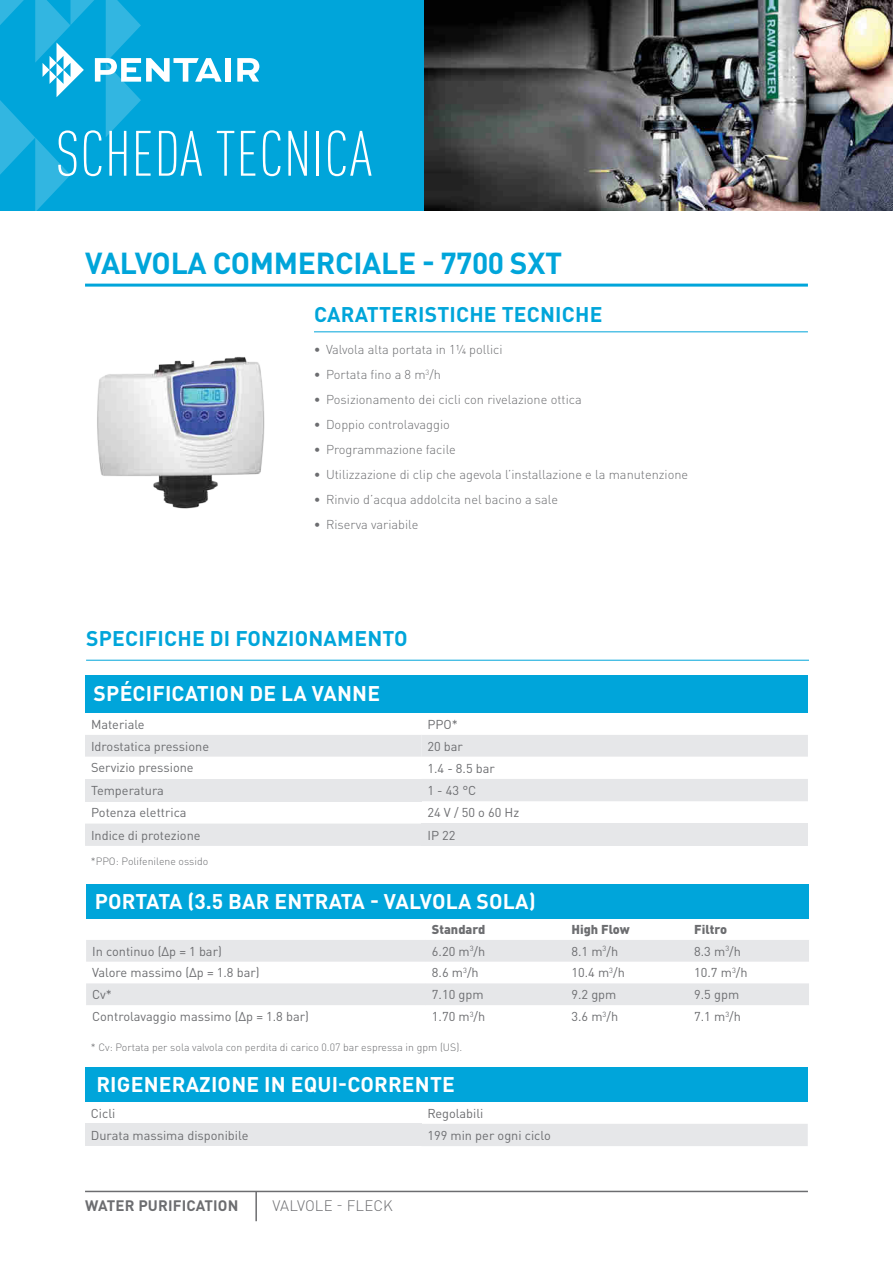
<style>
.page{position:relative;width:893px;height:1263px;background:#fff}
.page>*{position:absolute;margin:0;border:0;box-sizing:border-box;transform-origin:0 0}
.t1{font:300 condensed 63px "DIN Pro";letter-spacing:.01em;color:#fff}
.t2{font:700 30px "DIN Pro";letter-spacing:-.01em;color:#00a5da}
.t3{font:700 21px "DIN Pro";letter-spacing:.01em;color:#fff}
.t4{font:700 21px "DIN Pro";letter-spacing:.01em;color:#00a5da}
.t5{font:700 15px "DIN Pro";letter-spacing:.01em;color:#6c6d70}
.t6{font:300 15px "DIN Pro";letter-spacing:.01em;color:#6c6d70}
.t7{font:12.75px "DIN Pro";color:#6c6d70}
.t8{font:300 12.75px "DIN Pro";color:#6c6d70}
.t9{font:900 12.75px "DIN Pro";color:#6c6d70}
.t10{font:300 10.5px "DIN Pro";color:#6c6d70}
.s1{font-weight:700}
</style>
<div class="page">
<div style="left:0;top:0;width:428px;height:210px;background:#00a5da"></div>
<svg style="left:0;top:0;width:222px;height:211px"></svg>
<div style="left:225px;top:58px;width:6px;height:24px;background:#fff"></div>
<svg style="left:237px;top:58px;width:22px;height:24px"></svg>
<img style="left:424px;top:0;width:469px;height:210px">
<hr style="left:85px;top:1191px;width:723px;height:1px;background:#6c6d70">
<hr style="left:255px;top:1191px;width:2px;height:30px;background:#6c6d70">
<hr style="left:85px;top:284px;width:723px;height:3px;background:#00a5da">
<hr style="left:314px;top:331px;width:494px;height:1px;background:#00a5da">
<img style="left:97px;top:357px;width:168px;height:152px">
<hr style="left:86px;top:660px;width:723px;height:1px;background:#00a5da">
<div style="left:85px;top:675px;width:723px;height:38px;background:#00a5da"></div>
<div style="left:86px;top:884px;width:723px;height:34px;background:#00a5da"></div>
<svg style="left:85px;top:735px;width:723px;height:111px"></svg>
<div style="left:85px;top:779px;width:336px;height:22px;background:#e6e7e9"></div>
<div style="left:421px;top:823px;width:387px;height:23px;background:#e6e7e9"></div>
<svg style="left:86px;top:940px;width:723px;height:65px"></svg>
<div style="left:85px;top:1067px;width:723px;height:34px;background:#00a5da"></div>
<div style="left:85px;top:1124px;width:336px;height:22px;background:#e6e7e9"></div>
<div style="left:421px;top:1124px;width:387px;height:22px;background:#e6e7e9"></div>
<h1 class="t1" style="left:56px;top:109px;width:318px">SCHEDA TECNICA</h1>
<h2 class="t2" style="left:85px;top:238px;width:479px">VALVOLA COMMERCIALE - 7700 SXT</h2>
<h3 class="t4" style="left:314px;top:297px;width:290px">CARATTERISTICHE TECNICHE</h3>
<p class="t8" style="left:314px;top:340px;width:190px"><span class="s1">•</span> Valvola alta portata in 11/4 pollici</p>
<p class="t8" style="left:314px;top:365px;width:128px"><span class="s1">•</span> Portata fino a 8 m<sup>3</sup>/h</p>
<p class="t8" style="left:314px;top:390px;width:269px"><span class="s1">•</span> Posizionamento dei cicli con rivelazione ottica</p>
<p class="t8" style="left:314px;top:415px;width:137px"><span class="s1">•</span> Doppio controlavaggio</p>
<p class="t8" style="left:314px;top:440px;width:143px"><span class="s1">•</span> Programmazione facile</p>
<p class="t8" style="left:314px;top:465px;width:376px"><span class="s1">•</span> Utilizzazione di clip che agevola l’installazione e la manutenzione</p>
<p class="t8" style="left:314px;top:490px;width:246px"><span class="s1">•</span> Rinvio d’acqua addolcita nel bacino a sale</p>
<p class="t8" style="left:314px;top:515px;width:106px"><span class="s1">•</span> Riserva variabile</p>
<h3 class="t4" style="left:86px;top:621px;width:323px">SPECIFICHE DI FONZIONAMENTO</h3>
<h3 class="t3" style="left:94px;top:676px;width:288px">SPÉCIFICATION DE LA VANNE</h3>
<p class="t7" style="left:91px;top:714px;width:55px">Materiale</p>
<p class="t7" style="left:427px;top:714px;width:32px">PPO*</p>
<p class="t7" style="left:91px;top:736px;width:120px">Idrostatica pressione</p>
<p class="t7" style="left:427px;top:736px;width:37px">20 bar</p>
<p class="t7" style="left:91px;top:758px;width:104px">Servizio pressione</p>
<p class="t7" style="left:427px;top:758px;width:69px">1.4 - 8.5 bar</p>
<p class="t7" style="left:91px;top:780px;width:74px">Temperatura</p>
<p class="t7" style="left:427px;top:780px;width:50px">1 - 43 °C</p>
<p class="t7" style="left:91px;top:803px;width:97px">Potenza elettrica</p>
<p class="t7" style="left:427px;top:803px;width:93px">24 V / 50 o 60 Hz</p>
<p class="t7" style="left:91px;top:825px;width:111px">Indice di protezione</p>
<p class="t7" style="left:427px;top:825px;width:30px">IP 22</p>
<p class="t10" style="left:91px;top:853px;width:119px">*PPO: Polifenilene ossido</p>
<h3 class="t3" style="left:95px;top:884px;width:443px">PORTATA (3.5 BAR ENTRATA - VALVOLA SOLA)</h3>
<p class="t9" style="left:432px;top:918px;width:55px">Standard</p>
<p class="t9" style="left:571px;top:918px;width:60px">High Flow</p>
<p class="t9" style="left:694px;top:918px;width:34px">Filtro</p>
<p class="t7" style="left:92px;top:941px;width:131px">In continuo (Δp = 1 bar)</p>
<p class="t7" style="left:432px;top:941px;width:55px">6.20 m<sup>3</sup>/h</p>
<p class="t7" style="left:571px;top:941px;width:48px">8.1 m<sup>3</sup>/h</p>
<p class="t7" style="left:694px;top:941px;width:48px">8.3 m<sup>3</sup>/h</p>
<p class="t7" style="left:92px;top:963px;width:169px">Valore massimo (Δp = 1.8 bar)</p>
<p class="t7" style="left:432px;top:963px;width:48px">8.6 m<sup>3</sup>/h</p>
<p class="t7" style="left:571px;top:963px;width:55px">10.4 m<sup>3</sup>/h</p>
<p class="t7" style="left:694px;top:963px;width:55px">10.7 m<sup>3</sup>/h</p>
<p class="t7" style="left:92px;top:984px;width:21px">Cv*</p>
<p class="t7" style="left:432px;top:984px;width:53px">7.10 gpm</p>
<p class="t7" style="left:571px;top:984px;width:47px">9.2 gpm</p>
<p class="t7" style="left:694px;top:984px;width:47px">9.5 gpm</p>
<p class="t7" style="left:92px;top:1006px;width:218px">Controlavaggio massimo (Δp = 1.8 bar)</p>
<p class="t7" style="left:432px;top:1006px;width:55px">1.70 m<sup>3</sup>/h</p>
<p class="t7" style="left:571px;top:1006px;width:48px">3.6 m<sup>3</sup>/h</p>
<p class="t7" style="left:694px;top:1006px;width:48px">7.1 m<sup>3</sup>/h</p>
<p class="t10" style="left:91px;top:1039px;width:373px">* Cv: Portata per sola valvola con perdita di carico 0.07 bar espressa in gpm (US).</p>
<h3 class="t3" style="left:96px;top:1067px;width:360px">RIGENERAZIONE IN EQUI-CORRENTE</h3>
<p class="t7" style="left:91px;top:1103px;width:26px">Cicli</p>
<p class="t7" style="left:427px;top:1103px;width:57px">Regolabili</p>
<p class="t7" style="left:91px;top:1125px;width:159px">Durata massima disponibile</p>
<p class="t7" style="left:427px;top:1125px;width:125px">199 min per ogni ciclo</p>
<p class="t5" style="left:85px;top:1193px;width:155px">WATER PURIFICATION</p>
<p class="t6" style="left:272px;top:1194px;width:122px">VALVOLE - FLECK</p>
</div>
